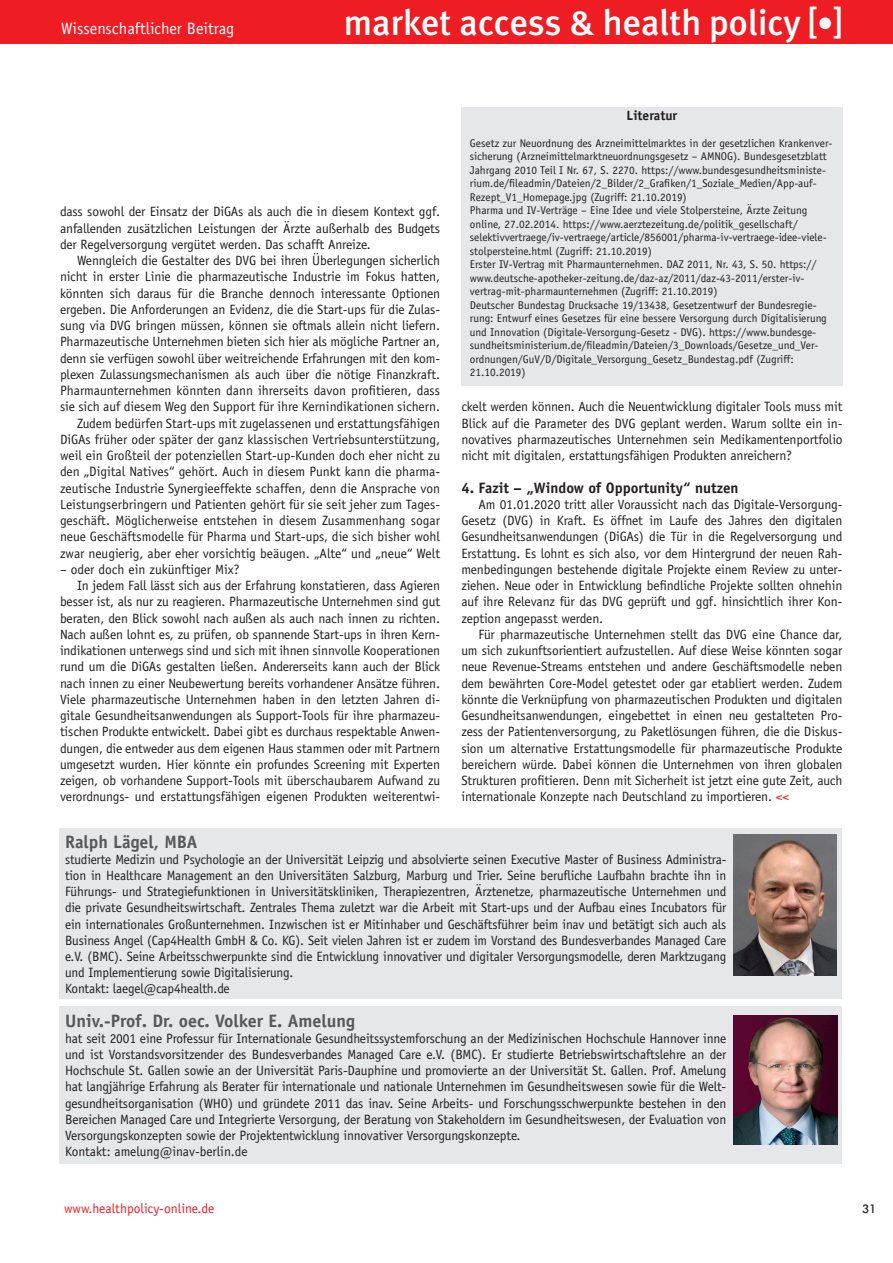
<style>
.page{position:relative;width:893px;height:1263px;background:#fff}
.page>*{position:absolute;margin:0;border:0;box-sizing:border-box;transform-origin:0 0}
.t1{font:500 36px "Meta Plus";color:#fff}
.t2{font:700 18px "Officina Sans";color:#57585a}
.Vorspann{font:16.5px "Officina Sans";color:#fff}
._04_Fließtext_Einzug{font:700 15px "Officina Sans";color:#231f20}
._04_Fließtext_Einzug-2{font:13.5px/16.2px "Officina Sans";letter-spacing:-.01em;color:#231f20;text-align:justify}
.t3{font:13.5px "Officina Sans";color:#ee1d23}
.E_Bildunterschrift{font:700 13.5px "Officina Sans";color:#231f20}
.t4{font:500 12px "Futura BT";color:#231f20}
.E_Bildunterschrift-2{font:11.25px/13.5px "Officina Sans";color:#231f20}
.s1{font-size:33px}
.s2{color:#ee1d23}
</style>
<div class="page">
<div style="left:0;top:0;width:893px;height:44px;background:#ee1d23"></div>
<div style="left:461px;top:107px;width:382px;height:278px;background:#e6e7e9"></div>
<div style="left:60px;top:1007px;width:782px;height:157px;background:#e6e7e9"></div>
<img style="left:734px;top:1015px;width:104px;height:129px">
<div style="left:60px;top:828px;width:782px;height:171px;background:#e6e7e9"></div>
<img style="left:734px;top:834px;width:102px;height:141px">
<p class="Vorspann" style="left:61px;top:18px;width:175px">Wissenschaftlicher Beitrag</p>
<h1 class="t1" style="left:344px;top:1px;width:500px">market access &amp; health policy [<span class="s1">•</span>]</h1>
<p class="_04_Fließtext_Einzug-2" style="left:60px;top:204px;width:382px">dass sowohl der Einsatz der DiGAs als auch die in diesem Kontext ggf. anfallenden zusätzlichen Leistungen der Ärzte außerhalb des Budgets der Regelversorgung vergütet werden. Das schafft Anreize.</p>
<p class="_04_Fließtext_Einzug-2" style="left:60px;top:253px;width:382px;text-indent:17px">Wenngleich die Gestalter des DVG bei ihren Überlegungen sicherlich nicht in erster Linie die pharmazeutische Industrie im Fokus hatten, könnten sich daraus für die Branche dennoch interessante Optionen ergeben. Die Anforderungen an Evidenz, die die Start-ups für die Zulas&shy;sung via DVG bringen müssen, können sie oftmals allein nicht liefern.<br>Pharmazeutische Unternehmen bieten sich hier als mögliche Partner an, denn sie verfügen sowohl über weitreichende Erfahrungen mit den kom&shy;plexen Zulassungsmechanismen als auch über die nötige Finanzkraft.<br>Pharmaunternehmen könnten dann ihrerseits davon profitieren, dass sie sich auf diesem Weg den Support für ihre Kernindikationen sichern.</p>
<p class="_04_Fließtext_Einzug-2" style="left:60px;top:415px;width:382px;text-indent:17px">Zudem bedürfen Start-ups mit zugelassenen und erstattungsfähigen DiGAs früher oder später der ganz klassischen Vertriebsunterstützung, weil ein Großteil der potenziellen Start-up-Kunden doch eher nicht zu den „Digital Natives“ gehört. Auch in diesem Punkt kann die pharma&shy;zeutische Industrie Synergieeffekte schaffen, denn die Ansprache von Leistungserbringern und Patienten gehört für sie seit jeher zum Tages&shy;geschäft. Möglicherweise entstehen in diesem Zusammenhang sogar neue Geschäftsmodelle für Pharma und Start-ups, die sich bisher wohl zwar neugierig, aber eher vorsichtig beäugen. „Alte“ und „neue“ Welt</p>
<p class="_04_Fließtext_Einzug-2" style="left:60px;top:561px;width:181px">– oder doch ein zukünftiger Mix?</p>
<p class="_04_Fließtext_Einzug-2" style="left:60px;top:577px;width:382px;text-indent:17px">In jedem Fall lässt sich aus der Erfahrung konstatieren, dass Agieren besser ist, als nur zu reagieren. Pharmazeutische Unternehmen sind gut beraten, den Blick sowohl nach außen als auch nach innen zu richten.<br>Nach außen lohnt es, zu prüfen, ob spannende Start-ups in ihren Kern&shy;indikationen unterwegs sind und sich mit ihnen sinnvolle Kooperationen rund um die DiGAs gestalten ließen. Andererseits kann auch der Blick nach innen zu einer Neubewertung bereits vorhandener Ansätze führen.<br>Viele pharmazeutische Unternehmen haben in den letzten Jahren di&shy;gitale Gesundheitsanwendungen als Support-Tools für ihre pharmazeu&shy;tischen Produkte entwickelt. Dabei gibt es durchaus respektable Anwen&shy;dungen, die entweder aus dem eigenen Haus stammen oder mit Partnern umgesetzt wurden. Hier könnte ein profundes Screening mit Experten zeigen, ob vorhandene Support-Tools mit überschaubarem Aufwand zu verordnungs- und erstattungsfähigen eigenen Produkten weiterentwi-</p>
<p class="E_Bildunterschrift" style="left:627px;top:107px;width:52px">Literatur</p>
<p class="E_Bildunterschrift-2" style="left:470px;top:136px;width:364px">Gesetz zur Neuordnung des Arzneimittelmarktes in der gesetzlichen Krankenver&shy;sicherung (Arzneimittelmarktneuordnungsgesetz – AMNOG). Bundesgesetzblatt Jahrgang 2010 Teil I Nr. 67, S. 2270. https://www.bundesgesundheitsministe&shy;rium.de/fileadmin/Dateien/2_Bilder/2_Grafiken/1_Soziale_Medien/App-auf-Rezept_V1_Homepage.jpg (Zugriff: 21.10.2019)</p>
<p class="E_Bildunterschrift-2" style="left:470px;top:203px;width:358px">Pharma und IV-Verträge – Eine Idee und viele Stolpersteine, Ärzte Zeitung online, 27.02.2014. https://www.aerztezeitung.de/politik_gesellschaft/ selektivvertraege/iv-vertraege/article/856001/pharma-iv-vertraege-idee-viele&shy;stolpersteine.html (Zugriff: 21.10.2019)</p>
<p class="E_Bildunterschrift-2" style="left:470px;top:257px;width:348px">Erster IV-Vertrag mit Pharmaunternehmen. DAZ 2011, Nr. 43, S. 50. https:// www.deutsche-apotheker-zeitung.de/daz-az/2011/daz-43-2011/erster-iv&shy;vertrag-mit-pharmaunternehmen (Zugriff: 21.10.2019)</p>
<p class="E_Bildunterschrift-2" style="left:470px;top:298px;width:359px">Deutscher Bundestag Drucksache 19/13438, Gesetzentwurf der Bundesregie&shy;rung: Entwurf eines Gesetzes für eine bessere Versorgung durch Digitalisierung und Innovation (Digitale-Versorgung-Gesetz - DVG). https://www.bundesge&shy;sundheitsministerium.de/fileadmin/Dateien/3_Downloads/Gesetze_und_Ver&shy;ordnungen/GuV/D/Digitale_Versorgung_Gesetz_Bundestag.pdf (Zugriff:<br>21.10.2019)</p>
<p class="_04_Fließtext_Einzug-2" style="left:461px;top:399px;width:383px">ckelt werden können. Auch die Neuentwicklung digitaler Tools muss mit Blick auf die Parameter des DVG geplant werden. Warum sollte ein in&shy;novatives pharmazeutisches Unternehmen sein Medikamentenportfolio nicht mit digitalen, erstattungsfähigen Produkten anreichern?</p>
<p class="_04_Fließtext_Einzug" style="left:461px;top:478px;width:279px">4. Fazit – „Window of Opportunity“ nutzen</p>
<p class="_04_Fließtext_Einzug-2" style="left:461px;top:496px;width:383px;text-indent:17px">Am 01.01.2020 tritt aller Voraussicht nach das Digitale-Versorgung-Gesetz (DVG) in Kraft. Es öffnet im Laufe des Jahres den digitalen Gesundheitsanwendungen (DiGAs) die Tür in die Regelversorgung und Erstattung. Es lohnt es sich also, vor dem Hintergrund der neuen Rah&shy;menbedingungen bestehende digitale Projekte einem Review zu unter&shy;ziehen. Neue oder in Entwicklung befindliche Projekte sollten ohnehin auf ihre Relevanz für das DVG geprüft und ggf. hinsichtlich ihrer Kon&shy;zeption angepasst werden.</p>
<p class="_04_Fließtext_Einzug-2" style="left:461px;top:626px;width:383px;text-indent:17px">Für pharmazeutische Unternehmen stellt das DVG eine Chance dar, um sich zukunftsorientiert aufzustellen. Auf diese Weise könnten sogar neue Revenue-Streams entstehen und andere Geschäftsmodelle neben dem bewährten Core-Model getestet oder gar etabliert werden. Zudem könnte die Verknüpfung von pharmazeutischen Produkten und digitalen Gesundheitsanwendungen, eingebettet in einen neu gestalteten Pro&shy;zess der Patientenversorgung, zu Paketlösungen führen, die die Diskus&shy;sion um alternative Erstattungsmodelle für pharmazeutische Produkte bereichern würde. Dabei können die Unternehmen von ihren globalen Strukturen profitieren. Denn mit Sicherheit ist jetzt eine gute Zeit, auch internationale Konzepte nach Deutschland zu importieren. <span class="s2">&lt;&lt;</span></p>
<p class="t2" style="left:65px;top:830px;width:134px">Ralph Lägel, MBA</p>
<p class="_04_Fließtext_Einzug-2" style="left:65px;top:851px;width:663px">studierte Medizin und Psychologie an der Universität Leipzig und absolvierte seinen Executive Master of Business Administra&shy;tion in Healthcare Management an den Universitäten Salzburg, Marburg und Trier. Seine berufliche Laufbahn brachte ihn in Führungs- und Strategiefunktionen in Universitätskliniken, Therapiezentren, Ärztenetze, pharmazeutische Unternehmen und die private Gesundheitswirtschaft. Zentrales Thema zuletzt war die Arbeit mit Start-ups und der Aufbau eines Incubators für ein internationales Großunternehmen. Inzwischen ist er Mitinhaber und Geschäftsführer beim inav und betätigt sich auch als Business Angel (Cap4Health GmbH &amp; Co. KG). Seit vielen Jahren ist er zudem im Vorstand des Bundesverbandes Managed Care e.V. (BMC). Seine Arbeitsschwerpunkte sind die Entwicklung innovativer und digitaler Versorgungsmodelle, deren Marktzugang und Implementierung sowie Digitalisierung.</p>
<p class="_04_Fließtext_Einzug-2" style="left:65px;top:981px;width:166px">Kontakt: laegel@cap4health.de</p>
<p class="t2" style="left:65px;top:1009px;width:292px">Univ.-Prof. Dr. oec. Volker E. Amelung</p>
<p class="_04_Fließtext_Einzug-2" style="left:65px;top:1030px;width:663px">hat seit 2001 eine Professur für Internationale Gesundheitssystemforschung an der Medizinischen Hochschule Hannover inne und ist Vorstandsvorsitzender des Bundesverbandes Managed Care e.V. (BMC). Er studierte Betriebswirtschaftslehre an der Hochschule St. Gallen sowie an der Universität Paris-Dauphine und promovierte an der Universität St. Gallen. Prof. Amelung hat langjährige Erfahrung als Berater für internationale und nationale Unternehmen im Gesundheitswesen sowie für die Welt&shy;gesundheitsorganisation (WHO) und gründete 2011 das inav. Seine Arbeits- und Forschungsschwerpunkte bestehen in den Bereichen Managed Care und Integrierte Versorgung, der Beratung von Stakeholdern im Gesundheitswesen, der Evaluation von Versorgungskonzepten sowie der Projektentwicklung innovativer Versorgungskonzepte.</p>
<p class="_04_Fließtext_Einzug-2" style="left:65px;top:1143px;width:184px">Kontakt: amelung@inav-berlin.de</p>
<p class="t3" style="left:64px;top:1200px;width:152px">www.healthpolicy-online.de</p>
<p class="t4" style="left:862px;top:1201px;width:16px">31</p>
</div>
